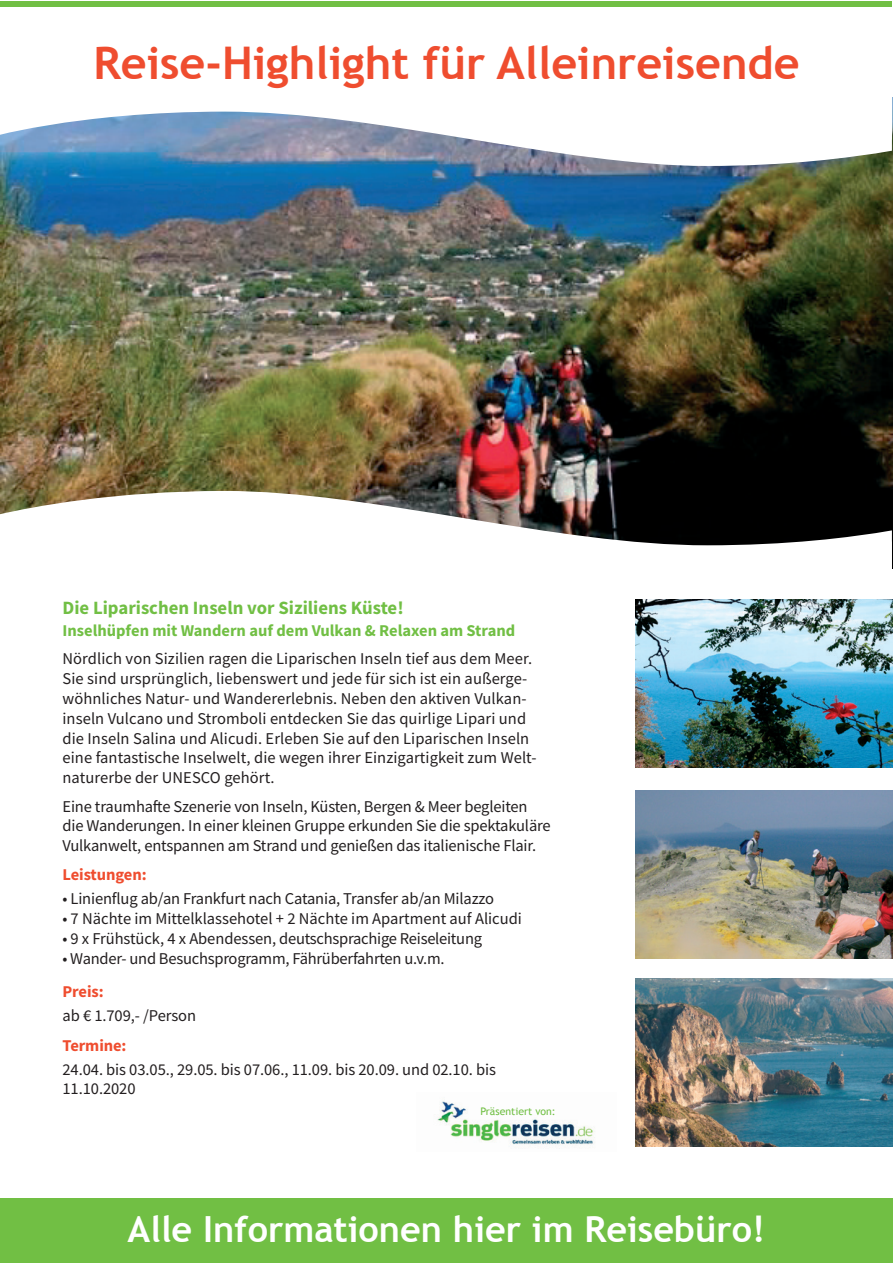
<style>
.page{position:relative;width:893px;height:1263px;background:#fff}
.page>*{position:absolute;margin:0;border:0;box-sizing:border-box;transform-origin:0 0}
.t1{font:700 45px "Trebuchet MS";color:#ef4d2f}
.t2{font:700 36px "Trebuchet MS";color:#fff}
.t3{font:700 18.75px "Source Sans Pro";color:#71bf44}
.t4{font:16.5px/19.8px "Source Sans Pro";letter-spacing:-.005em;color:#231f20}
.t5{font:700 16.5px "Source Sans Pro";color:#71bf44}
.t6{font:700 16.5px "Source Sans Pro";letter-spacing:-.005em;color:#ef4d2f}
.t7{font:10.5px "Trebuchet MS";color:#71bf44}
</style>
<div class="page">
<img style="left:0;top:97px;width:893px;height:472px">
<img style="left:0;top:491px;width:892px;height:11px">
<svg style="left:0;top:502px;width:892px;height:67px"></svg>
<img style="left:0;top:155px;width:892px;height:11px">
<svg style="left:0;top:97px;width:892px;height:58px"></svg>
<div style="left:0;top:1px;width:892px;height:6px;background:#71bf44"></div>
<img style="left:636px;top:600px;width:257px;height:167px">
<img style="left:636px;top:791px;width:257px;height:168px">
<img style="left:636px;top:978px;width:257px;height:168px">
<div style="left:0;top:1198px;width:893px;height:65px;background:#71bf44"></div>
<img style="left:437px;top:1100px;width:158px;height:49px">
<h1 class="t1" style="left:93px;top:35px;width:708px">Reise-Highlight für Alleinreisende</h1>
<p class="t3" style="left:63px;top:595px;width:343px">Die Liparischen Inseln vor Siziliens Küste!</p>
<p class="t5" style="left:63px;top:619px;width:454px">Inselhüpfen mit Wandern auf dem Vulkan &amp; Relaxen am Strand</p>
<p class="t4" style="left:63px;top:649px;width:476px">Nördlich von Sizilien ragen die Liparischen Inseln tief aus dem Meer.<br>Sie sind ursprünglich, liebenswert und jede für sich ist ein außerge&shy;wöhnliches Natur- und Wandererlebnis. Neben den aktiven Vulkan&shy;inseln Vulcano und Stromboli entdecken Sie das quirlige Lipari und die Inseln Salina und Alicudi. Erleben Sie auf den Liparischen Inseln eine fantastische Inselwelt, die wegen ihrer Einzigartigkeit zum Welt&shy;naturerbe der UNESCO gehört.</p>
<p class="t4" style="left:63px;top:796px;width:490px">Eine traumhafte Szenerie von Inseln, Küsten, Bergen &amp; Meer begleiten die Wanderungen. In einer kleinen Gruppe erkunden Sie die spektakuläre<br>Vulkanwelt, entspannen am Strand und genießen das italienische Flair.</p>
<p class="t6" style="left:63px;top:864px;width:86px">Leistungen:</p>
<p class="t4" style="left:63px;top:889px;width:433px">• Linienflug ab/an Frankfurt nach Catania, Transfer ab/an Milazzo</p>
<p class="t4" style="left:63px;top:909px;width:461px">• 7 Nächte im Mittelklassehotel + 2 Nächte im Apartment auf Alicudi</p>
<p class="t4" style="left:63px;top:928px;width:421px">• 9 x Frühstück, 4 x Abendessen, deutschsprachige Reiseleitung</p>
<p class="t4" style="left:63px;top:948px;width:384px">• Wander- und Besuchsprogramm, Fährüberfahrten u.v.m.</p>
<p class="t6" style="left:63px;top:981px;width:43px">Preis:</p>
<p class="t4" style="left:63px;top:1006px;width:135px">ab € 1.709,- /Person</p>
<p class="t6" style="left:63px;top:1034px;width:66px">Termine:</p>
<p class="t4" style="left:63px;top:1059px;width:435px">24.04. bis 03.05., 29.05. bis 07.06., 11.09. bis 20.09. und 02.10. bis<br>11.10.2020</p>
<p class="t7" style="left:480px;top:1105px;width:77px">Präsentiert von:</p>
<h2 class="t2" style="left:128px;top:1207px;width:639px">Alle Informationen hier im Reisebüro!</h2>
</div>
